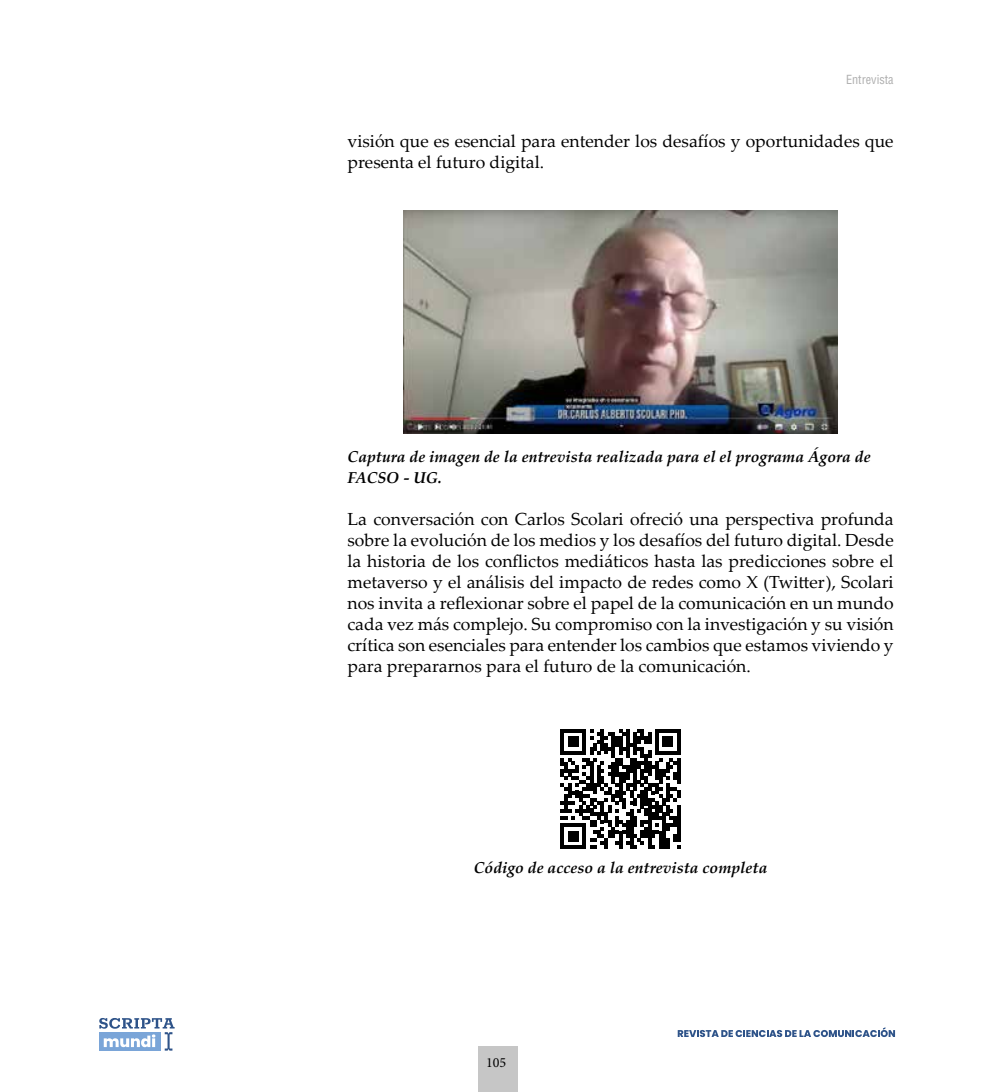
<style>
.page{position:relative;width:993px;height:1092px;background:#fff}
.page>*{position:absolute;margin:0;border:0;box-sizing:border-box;transform-origin:0 0}
.t1{font:17.5px/21px "Palatino Linotype";color:#000}
.t2{font:italic 700 15.75px/21px "Palatino Linotype";color:#000}
.t3{font:14px "Minion Pro";color:#000}
.t4{font:condensed 12.25px "Helvetica LT Std";color:#aeaeae}
</style>
<div class="page">
<svg style="left:99px;top:1018px;width:75px;height:32px"></svg>
<svg style="left:677px;top:1027px;width:217px;height:9px"></svg>
<div style="left:478px;top:1046px;width:39px;height:45px;background:#c6c6c6"></div>
<img style="left:403px;top:210px;width:434px;height:223px">
<svg style="left:560px;top:729px;width:120px;height:119px"></svg>
<p class="t4" style="left:845px;top:72px;width:49px">Entrevista</p>
<p class="t1" style="left:347px;top:130px;width:547px">visión que es esencial para entender los desafíos y oportunidades que presenta el futuro digital.</p>
<p class="t2" style="left:347px;top:446px;width:524px">Captura de imagen de la entrevista realizada para el el programa Ágora de<br>FACSO - UG.</p>
<p class="t1" style="left:347px;top:508px;width:547px;text-align:justify">La conversación con Carlos Scolari ofreció una perspectiva profunda sobre la evolución de los medios y los desafíos del futuro digital. Desde la historia de los conflictos mediáticos hasta las predicciones sobre el metaverso y el análisis del impacto de redes como X (Twitter), Scolari nos invita a reflexionar sobre el papel de la comunicación en un mundo cada vez más complejo. Su compromiso con la investigación y su visión crítica son esenciales para entender los cambios que estamos viviendo y para prepararnos para el futuro de la comunicación.</p>
<p class="t2" style="left:473px;top:856px;width:295px">Código de acceso a la entrevista completa</p>
<p class="t3" style="left:486px;top:1053px;width:22px">105</p>
</div>
